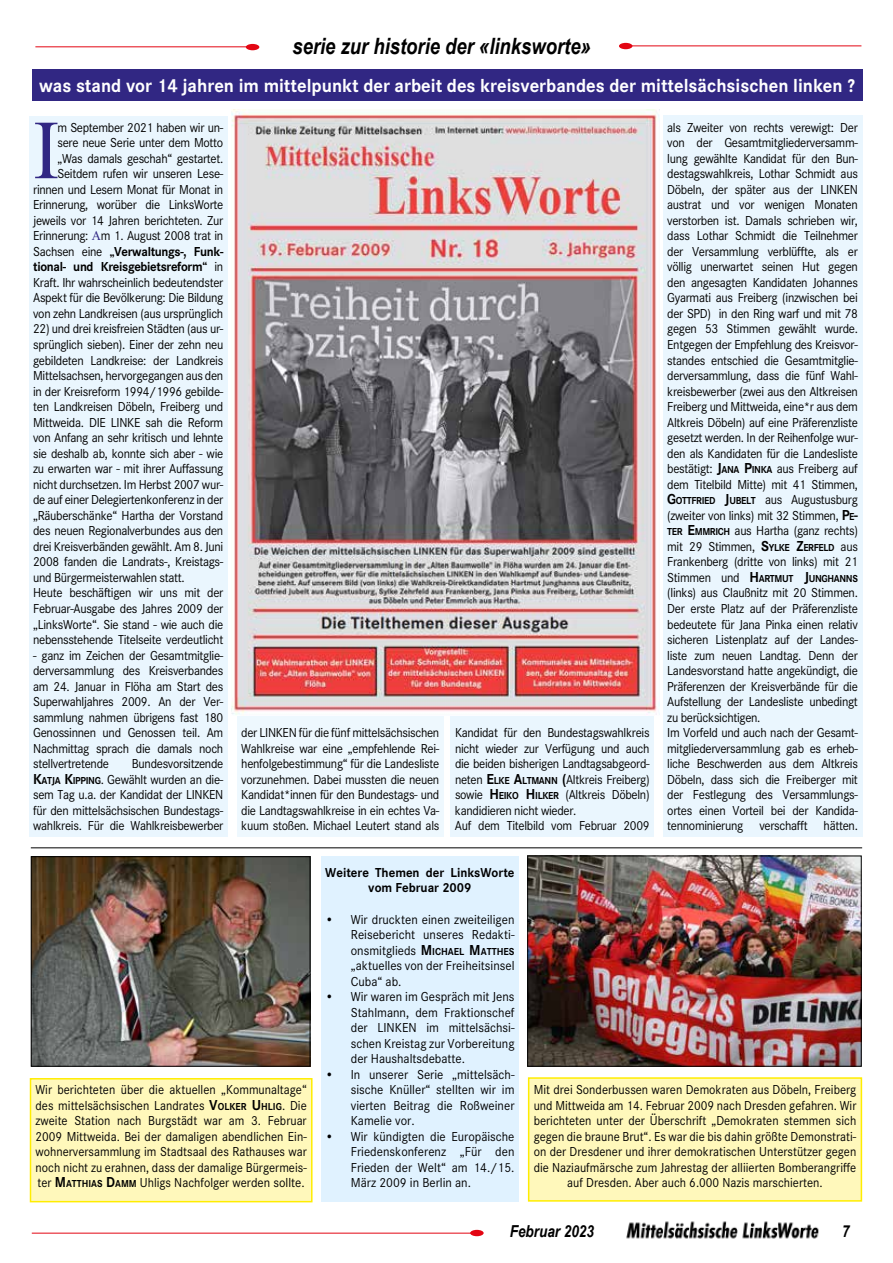
<style>
.page{position:relative;width:893px;height:1263px;background:#fff}
.page>*{position:absolute;margin:0;border:0;box-sizing:border-box;transform-origin:0 0}
.t1{font:83.85px "Times New Roman";color:#312783;scale:.94 1}
.t2{font:italic 700 22.5px "Arial Narrow";color:#000}
.t3{font:700 19.5px "Corporate S";color:#fff;scale:.95 1}
.t4{font:italic 700 16.5px "Arial Narrow";color:#000}
.t5{font:13.5px/15.5px "Corporate S";letter-spacing:-.025em;color:#000;text-align:justify;scale:.94 1}
.t6{font:13.5px/15.6px "Corporate S";letter-spacing:-.025em;color:#000;text-align:justify;scale:.95 1}
.t7{font:13.5px/15.5px "Corporate S";color:#000;text-align:center;scale:.93 1}
.t8{font:13.5px/15.5px "Corporate S";letter-spacing:-.025em;color:#000;text-align:justify;scale:.93 1}
.t9{font:700 13.5px/15.6px "Corporate S";color:#000;text-align:center;scale:.95 1}
.t10{font:700 10.5px "Corporate S";letter-spacing:-.035em;color:#000;scale:.94 1}
.s1{font-family:"Times New Roman";color:#312783}
.s2{font-weight:700}
.s3{font-weight:700;font-size:15px}
.s4{font-weight:700;font-size:10.5px}
.s5{font-weight:400;font-size:13.5px}
.s6{font-size:15px}
</style>
<div class="page">
<img style="left:626px;top:1221px;width:193px;height:18px">
<hr style="left:32px;top:1233px;width:446px;height:1px;background:#e30613">
<hr style="left:35px;top:46px;width:220px;height:1px;background:#e30613">
<hr style="left:627px;top:46px;width:234px;height:1px;background:#e30613">
<div style="left:29px;top:116px;width:199px;height:721px;background:#eaf6fe"></div>
<div style="left:663px;top:115px;width:199px;height:722px;background:#eaf6fe"></div>
<div style="left:32px;top:70px;width:830px;height:31px;background:#312783"></div>
<div style="left:237px;top:716px;width:207px;height:121px;background:#eef8fe"></div>
<div style="left:451px;top:716px;width:203px;height:121px;background:#eaf6fe"></div>
<hr style="left:31px;top:847px;width:831px;height:1px;background:#000">
<div style="left:470px;top:1230px;width:14px;height:6px;background:#e30613;border-radius:50%"></div>
<div style="left:246px;top:44px;width:13px;height:6px;background:#e30613;border-radius:50%"></div>
<div style="left:619px;top:43px;width:13px;height:6px;background:#e30613;border-radius:50%"></div>
<img style="left:231px;top:110px;width:429px;height:605px">
<img style="left:33px;top:858px;width:275px;height:207px">
<div style="left:31px;top:856px;width:279px;height:211px;border:1px solid #000"></div>
<img style="left:529px;top:857px;width:331px;height:208px">
<div style="left:527px;top:855px;width:335px;height:212px;border:1px solid #000"></div>
<div style="left:31px;top:1079px;width:281px;height:123px;background:#fff8bb"></div>
<div style="left:30px;top:1078px;width:283px;height:124px;border:2px solid #ffed00"></div>
<div style="left:529px;top:1078px;width:332px;height:123px;background:#fff8bb"></div>
<div style="left:528px;top:1077px;width:334px;height:125px;border:2px solid #ffed00"></div>
<div style="left:321px;top:856px;width:198px;height:346px;background:#e0f2ff"></div>
<h2 class="t2" style="left:292px;top:29px;width:300px">serie zur historie der «linksworte»</h2>
<h3 class="t3" style="left:39px;top:75px;width:860px">was stand vor 14 jahren im mittelpunkt der arbeit des kreisverbandes der mittelsächsischen linken ?</h3>
<p class="t5" style="left:33px;top:119px;width:204px;text-align:right">m September 2021 haben wir un&shy;sere neue Serie unter dem Motto „Was damals geschah“ gestartet.<br>Seitdem rufen wir unseren Lese&shy;rinnen und Lesern Monat für Monat in Erinnerung, worüber die LinksWorte jeweils vor 14 Jahren berichteten. Zur Erinnerung: <span class="s1">A</span>m 1. August 2008 trat in Sachsen eine <span class="s2">„Verwaltungs-, Funk&shy;tional- und Kreisgebietsreform“</span> in Kraft. Ihr wahrscheinlich bedeutendster Aspekt für die Bevölkerung: Die Bildung von zehn Landkreisen (aus ursprünglich</p>
<p class="t5" style="left:33px;top:321px;width:204px;text-align:left">22) und drei kreisfreien Städten (aus ur&shy;sprünglich sieben). Einer der zehn neu gebildeten Landkreise: der Landkreis Mittelsachsen, hervorgegangen aus den in der Kreisreform 1994/1996 gebilde&shy;ten Landkreisen Döbeln, Freiberg und Mittweida. DIE LINKE sah die Reform von Anfang an sehr kritisch und lehnte sie deshalb ab, konnte sich aber - wie zu erwarten war - mit ihrer Auffassung nicht durchsetzen. Im Herbst 2007 wur&shy;de auf einer Delegiertenkonferenz in der „Räuberschänke“ Hartha der Vorstand des neuen Regionalverbundes aus den drei Kreisverbänden gewählt. Am 8. Juni 2008 fanden die Landrats-, Kreistags&shy;und Bürgermeisterwahlen statt.<br>Heute beschäftigen wir uns mit der Februar-Ausgabe des Jahres 2009 der „LinksWorte“. Sie stand - wie auch die nebensstehende Titelseite verdeutlicht</p>
<p class="t5" style="left:33px;top:647px;width:204px">- ganz im Zeichen der Gesamtmitglie&shy;derversammlung des Kreisverbandes am 24. Januar in Flöha am Start des Superwahljahres 2009. An der Ver&shy;sammlung nahmen übrigens fast 180<br>Genossinnen und Genossen teil. Am Nachmittag sprach die damals noch stellvertretende</p>
<h1 class="t1" style="left:33px;top:91px;width:29px">I</h1>
<p class="t5" style="left:33px;top:756px;width:204px;text-indent:99px">Bundesvorsitzende <span class="s3">K</span><span class="s4">ATJA</span> <span class="s3">K</span><span class="s4">IPPING</span>. Gewählt wurden an die&shy;sem Tag u.a. der Kandidat der LINKEN für den mittelsächsischen Bundestags&shy;wahlkreis. Für die Wahlkreisbewerber</p>
<p class="t5" style="left:241px;top:725px;width:212px">der LINKEN für die fünf mittelsächsischen Wahlkreise war eine „empfehlende Rei&shy;henfolgebestimmung“ für die Landesliste vorzunehmen. Dabei mussten die neuen Kandidat*innen für den Bundestags- und die Landtagswahlkreise in ein echtes Va&shy;kuum stoßen. Michael Leutert stand als</p>
<p class="t5" style="left:455px;top:725px;width:209px;text-align:left">Kandidat für den Bundestagswahlkreis nicht wieder zur Verfügung und auch die beiden bisherigen Landtagsabgeord&shy;neten <span class="s3">E</span><span class="s4">LKE</span> <span class="s3">A</span><span class="s4">LTMANN</span> <span class="s3">(</span>Altkreis Freiberg) sowie <span class="s3">H</span> <span class="s4">EIKO</span> <span class="s3">H</span> <span class="s4">ILKER</span> (Altkreis Döbeln) kandidieren nicht wieder.<br>Auf dem Titelbild vom Februar 2009</p>
<p class="t5" style="left:667px;top:120px;width:204px">als Zweiter von rechts verewigt: Der von der Gesamtmitgliederversamm&shy;lung gewählte Kandidat für den Bun&shy;destagswahlkreis, Lothar Schmidt aus Döbeln, der später aus der LINKEN austrat und vor wenigen Monaten verstorben ist. Damals schrieben wir, dass Lothar Schmidt die Teilnehmer der Versammlung verblüffte, als er völlig unerwartet seinen Hut gegen den angesagten Kandidaten Johannes Gyarmati aus Freiberg (inzwischen bei der SPD) in den Ring warf und mit 78 gegen 53 Stimmen gewählt wurde.<br>Entgegen der Empfehlung des Kreisvor&shy;standes entschied die Gesamtmitglie&shy;derversammlung, dass die fünf Wahl&shy;kreisbewerber (zwei aus den Altkreisen Freiberg und Mittweida, eine*r aus dem Altkreis Döbeln) auf eine Präferenzliste gesetzt werden. In der Reihenfolge wur&shy;den als Kandidaten für die Landesliste bestätigt: <span class="s3">J</span><span class="s4">ANA</span> <span class="s3">P</span><span class="s4">INKA</span> aus Freiberg auf dem Titelbild Mitte) mit 41 Stimmen, <span class="s3">G</span><span class="s4">OTTFRIED</span> <span class="s3">J</span><span class="s4">UBELT</span> aus Augustusburg (zweiter von links) mit 32 Stimmen, <span class="s3">P</span><span class="s4">E</span><span class="s3">-</span><span class="s4">TER</span> <span class="s3">E</span><span class="s4">MMRICH</span> aus Hartha (ganz rechts) mit 29 Stimmen, <span class="s3">S</span><span class="s4">YLKE</span> <span class="s3">Z</span><span class="s4">ERFELD</span> aus Frankenberg (dritte von links) mit 21</p>
<p class="t10" style="left:667px;top:572px;width:204px"><span class="s5">Stimmen und</span> <span class="s6">H</span>ARTMUT <span class="s6">J</span>UNGHANNS</p>
<p class="t5" style="left:667px;top:585px;width:204px;text-align:left">(links) aus Claußnitz mit 20 Stimmen.<br>Der erste Platz auf der Präferenzliste bedeutete für Jana Pinka einen relativ sicheren Listenplatz auf der Landes&shy;liste zum neuen Landtag. Denn der Landesvorstand hatte angekündigt, die Präferenzen der Kreisverbände für die Aufstellung der Landesliste unbedingt zu berücksichtigen.<br>Im Vorfeld und auch nach der Gesamt&shy;mitgliederversammlung gab es erheb&shy;liche Beschwerden aus dem Altkreis Döbeln, dass sich die Freiberger mit der Festlegung des Versammlungs&shy;ortes einen Vorteil bei der Kandida&shy;tennominierung verschafft hätten.</p>
<p class="t9" style="left:325px;top:865px;width:201px">Weitere Themen der LinksWorte vom Februar 2009</p>
<p class="t6" style="left:351px;top:911px;width:174px;text-indent:-26px">• Wir druckten einen zweiteiligen Reisebericht unseres Redakti&shy;onsmitglieds <span class="s3">M</span> <span class="s4">ICHAEL</span> <span class="s3">M</span><span class="s4">ATTHES </span>„aktuelles von der Freiheitsinsel Cuba“ ab.</p>
<p class="t6" style="left:351px;top:989px;width:174px;text-indent:-26px">• Wir waren im Gespräch mit Jens Stahlmann, dem Fraktionschef der LINKEN im mittelsächsi&shy;schen Kreistag zur Vorbereitung der Haushaltsdebatte.</p>
<p class="t6" style="left:351px;top:1066px;width:174px;text-indent:-26px">• In unserer Serie „mittelsäch&shy;sische Knüller“ stellten wir im vierten Beitrag die Roßweiner Kamelie vor.</p>
<p class="t6" style="left:351px;top:1129px;width:174px;text-indent:-26px">• Wir kündigten die Europäische Friedenskonferenz „Für den Frieden der Welt“ am 14./15.<br>März 2009 in Berlin an.</p>
<p class="t8" style="left:36px;top:1082px;width:293px">Wir berichteten über die aktuellen „Kommunaltage“ des mittelsächsischen Landrates <span class="s3">V</span><span class="s4">OLKER</span> <span class="s3">U</span> <span class="s4">HLIG</span>. Die zweite Station nach Burgstädt war am 3. Februar 2009 Mittweida. Bei der damaligen abendlichen Ein&shy;wohnerversammlung im Stadtsaal des Rathauses war noch nicht zu erahnen, dass der damalige Bürgermeis&shy;ter <span class="s3">M</span><span class="s4">ATTHIAS</span> <span class="s3">D</span><span class="s4">AMM</span> Uhligs Nachfolger werden sollte.</p>
<p class="t7" style="left:534px;top:1082px;width:349px">Mit drei Sonderbussen waren Demokraten aus Döbeln, Freiberg und Mittweida am 14. Februar 2009 nach Dresden gefahren. Wir berichteten unter der Überschrift „Demokraten stemmen sich gegen die braune Brut“. Es war die bis dahin größte Demonstrati&shy;on der Dresdener und ihrer demokratischen Unterstützer gegen die Naziaufmärsche zum Jahrestag der alliierten Bomberangriffe auf Dresden. Aber auch 6.000 Nazis marschierten.</p>
<p class="t4" style="left:510px;top:1219px;width:86px">Februar 2023</p>
<p class="t4" style="left:842px;top:1218px;width:9px">7</p>
</div>
